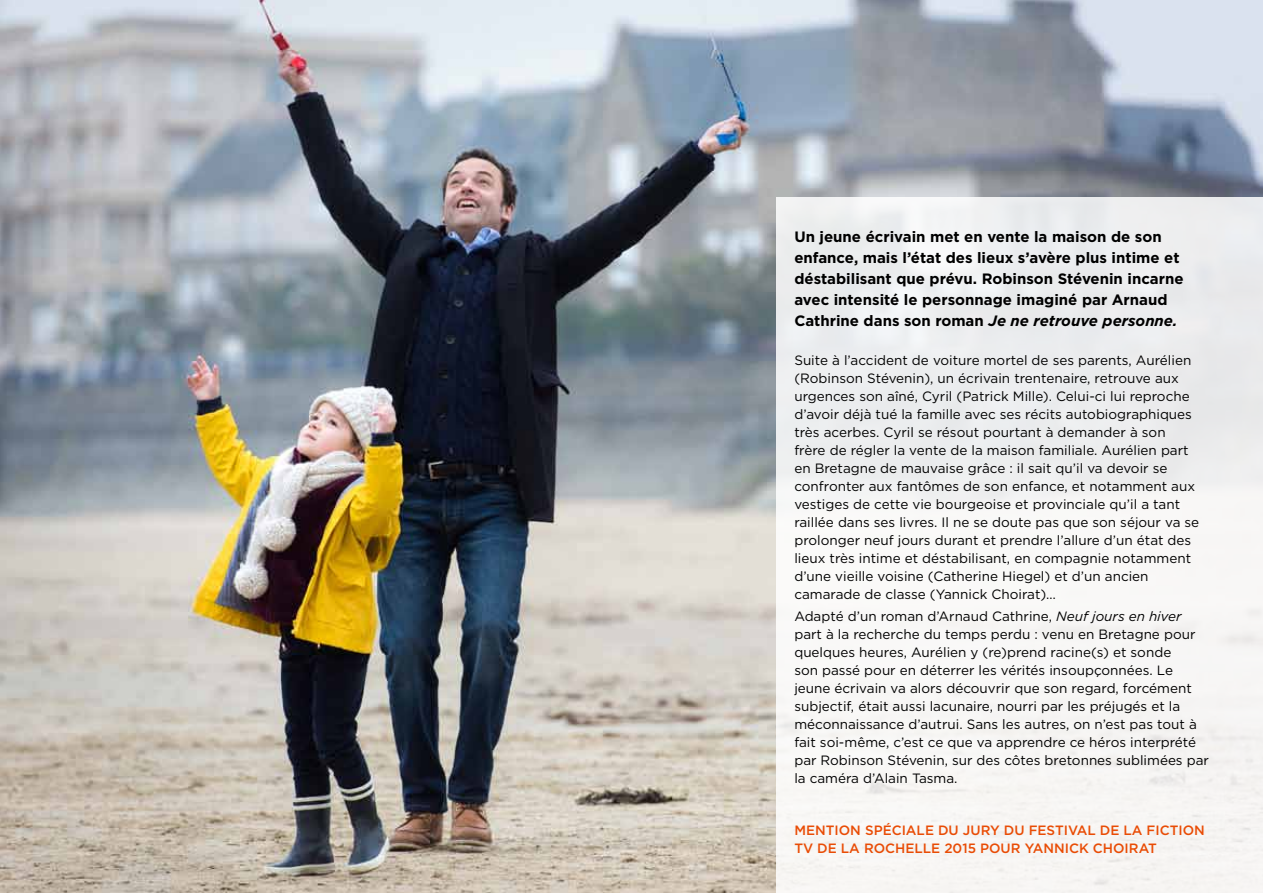
<style>
.page{position:relative;width:1263px;height:893px;background:#fff}
.page>*{position:absolute;margin:0;border:0;box-sizing:border-box;transform-origin:0 0}
.t1{font:700 15px/21px "Gotham";color:#000}
.t2{font:13.5px/18px "Gotham";color:#000}
.t3{font:500 13.5px/18px "Gotham";color:#e94c05}
.s1{font-style:italic}
</style>
<div class="page">
<img style="left:0;top:0;width:1263px;height:893px">
<div style="left:776px;top:198px;width:487px;height:695px;background:#f5f4f3"></div>
<p class="t1" style="left:794px;top:226px;width:391px">Un jeune écrivain met en vente la maison de son enfance, mais l’état des lieux s’avère plus intime et déstabilisant que prévu. Robinson Stévenin incarne avec intensité le personnage imaginé par Arnaud Cathrine dans son roman <span class="s1">Je ne retrouve personne.</span></p>
<p class="t2" style="left:794px;top:351px;width:406px">Suite à l’accident de voiture mortel de ses parents, Aurélien (Robinson Stévenin), un écrivain trentenaire, retrouve aux urgences son aîné, Cyril (Patrick Mille). Celui-ci lui reproche d’avoir déjà tué la famille avec ses récits autobiographiques très acerbes. Cyril se résout pourtant à demander à son frère de régler la vente de la maison familiale. Aurélien part en Bretagne de mauvaise grâce : il sait qu’il va devoir se confronter aux fantômes de son enfance, et notamment aux vestiges de cette vie bourgeoise et provinciale qu’il a tant raillée dans ses livres. I l ne se doute pas que son séjour va se prolonger neuf jours durant et prendre l’allure d’un état des lieux très intime et déstabilisant, en compagnie notamment d’une vieille voisine (Catherine H iegel) et d’un ancien camarade de classe (Yannick Choirat)…</p>
<p class="t2" style="left:794px;top:607px;width:416px">Adapté d’un roman d’Arnaud Cathrine, <span class="s1">Neuf jours en hiver </span>part à la recherche du temps perdu : venu en Bretagne pour quelques heures, Aurélien y (re)prend racine(s) et sonde<br>son passé pour en déterrer les vérités insoupçonnées. Le jeune écrivain va alors découvrir que son regard, forcément subjectif, était aussi lacunaire, nourri par les préjugés et la méconnaissance d’autrui. Sans les autres, on n’est pas tout à fait soi-même, c’est ce que va apprendre ce héros interprété par Robinson Stévenin, sur des côtes bretonnes sublimées par la caméra d’Alain Tasma.</p>
<p class="t3" style="left:794px;top:821px;width:412px">MENTION SPÉCIALE DU JURY DU FESTIVAL DE LA FICTION<br>TV DE LA ROCHELLE 2015 POUR YANNICK CHOIRAT</p>
</div>
